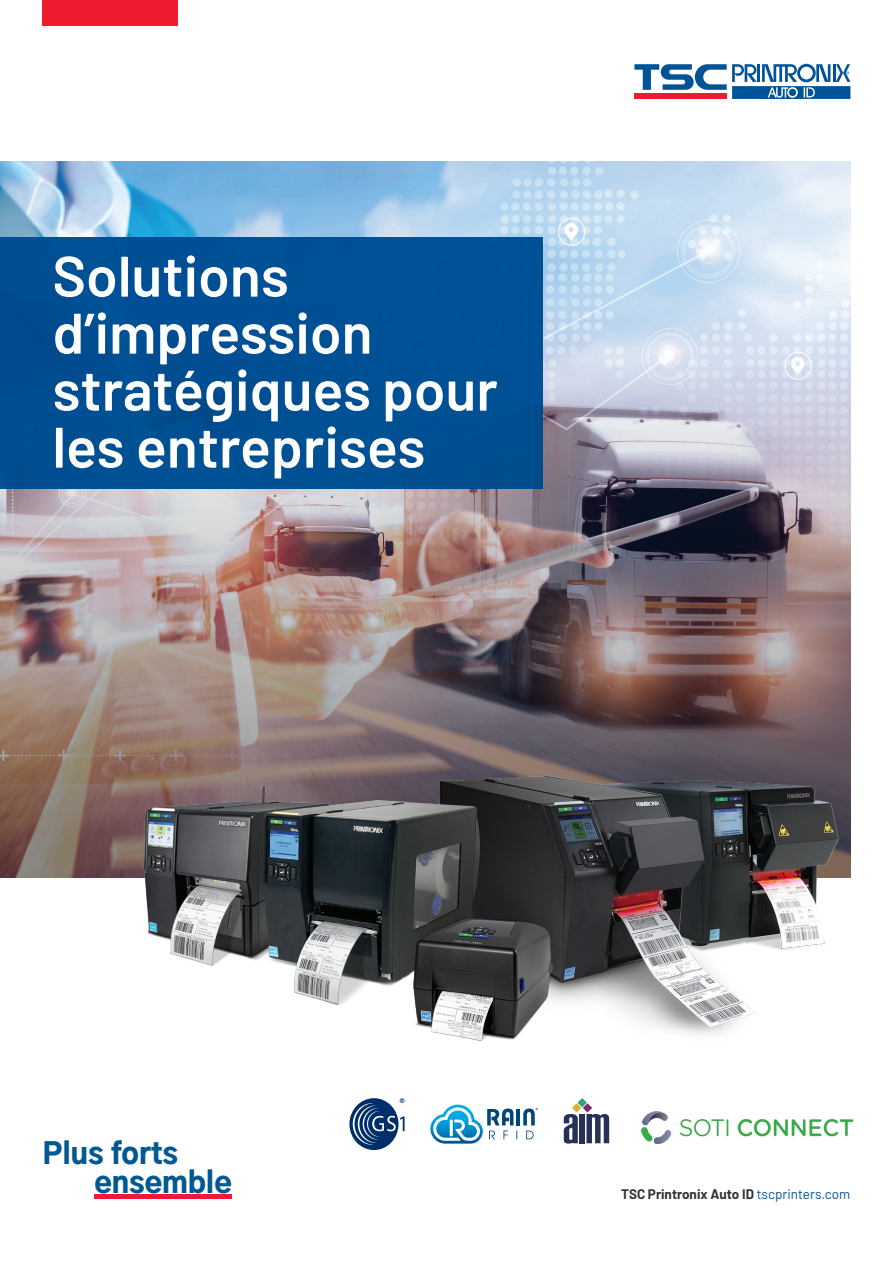
<style>
.page{position:relative;width:893px;height:1263px;background:#fff}
.page>*{position:absolute;margin:0;border:0;box-sizing:border-box;transform-origin:0 0}
.t1{font:600 57px/57px "Barlow";color:#fff}
.t2{font:900 28.65px/28.8px "Gothic A1";letter-spacing:-.005em;color:#015993}
.t3{font:700 13.5px "Barlow";color:#323332}
.s1{font-weight:400;color:#015398}
</style>
<div class="page">
<img style="left:0;top:162px;width:850px;height:715px">
<div style="left:0;top:237px;width:543px;height:252px;background:#015398"></div>
<svg style="left:634px;top:64px;width:216px;height:35px"></svg>
<img style="left:116px;top:735px;width:735px;height:306px">
<div style="left:43px;top:0;width:135px;height:25px;background:#ee1a2e"></div>
<div style="left:95px;top:1194px;width:137px;height:5px;background:#ed1a37"></div>
<svg style="left:430px;top:1104px;width:108px;height:39px"></svg>
<img style="left:641px;top:1112px;width:211px;height:31px">
<svg style="left:349px;top:1098px;width:49px;height:52px"></svg>
<svg style="left:353px;top:1098px;width:52px;height:47px"></svg>
<svg style="left:578px;top:1098px;width:9px;height:9px"></svg>
<svg style="left:564px;top:1103px;width:45px;height:40px"></svg>
<p class="t1" style="left:52px;top:243px;width:447px">Solutions d’impression stratégiques pour les entreprises</p>
<p class="t2" style="left:95px;top:1137px;width:139px;text-indent:-52px">Plus forts ensemble</p>
<p class="t3" style="left:621px;top:1184px;width:231px">TSC Printronix Auto ID <span class="s1">tscprinters.com</span></p>
</div>
